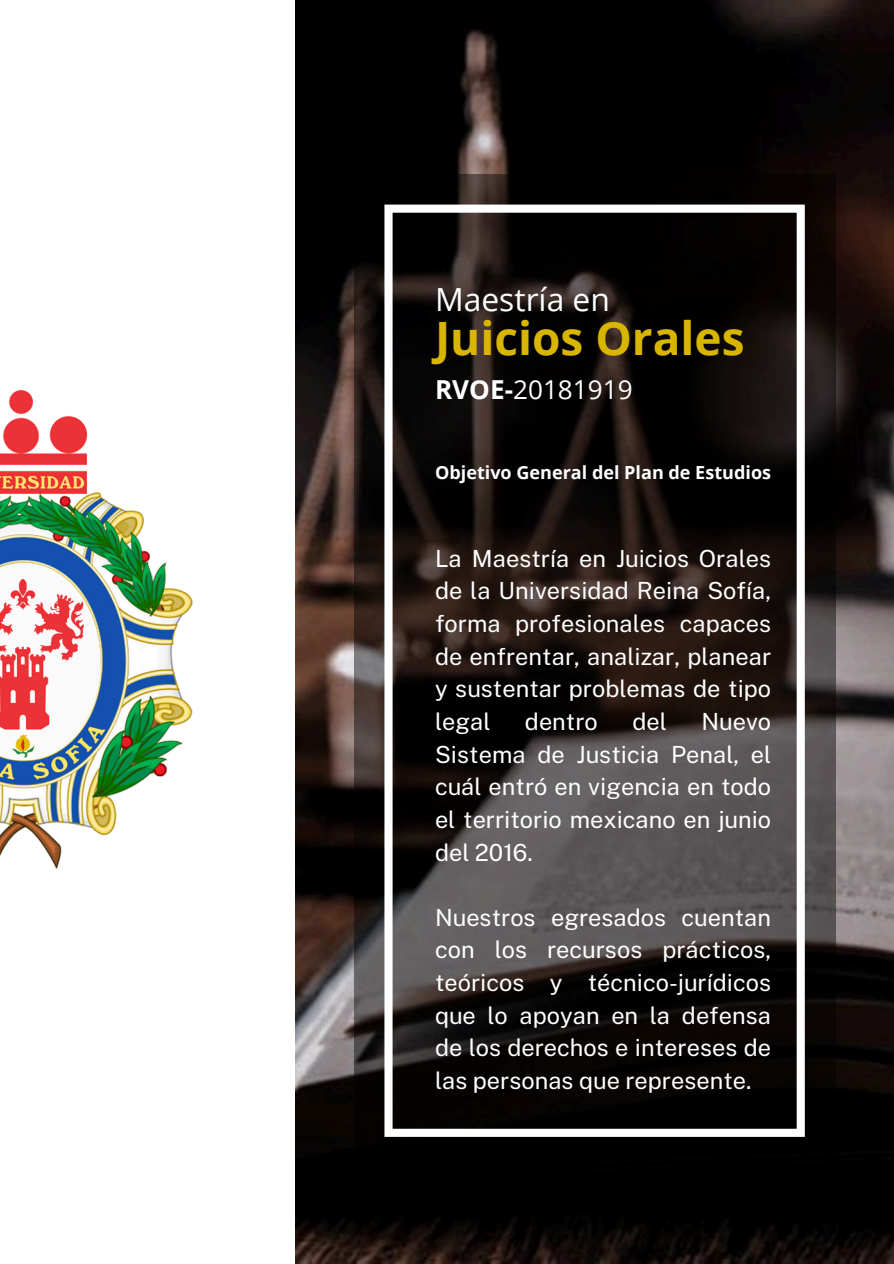
<style>
.page{position:relative;width:894px;height:1264px;background:#fff}
.page>*{position:absolute;margin:0;border:0;box-sizing:border-box;transform-origin:0 0}
.t1{font:700 45.9px "Open Sans";color:#d8b600}
.t2{font:31.8px "Open Sans";color:#fff}
.t3{font:26.1px "Open Sans";color:#fff}
.t4{font:23.55px/32.7px "Public Sans";color:#fff;text-align:justify}
.t5{font:700 18px "Open Sans";color:#fff}
.s1{font-weight:700}
</style>
<div class="page">
<img style="left:295px;top:0;width:598px;height:1263px">
<svg style="left:354px;top:175px;width:481px;height:991px;background:#1d1919"></svg>
<svg style="left:384px;top:204px;width:420px;height:932px;background:#2d2827"></svg>
<img style="left:0;top:390px;width:193px;height:479px">
<p class="t2" style="left:435px;top:277px;width:176px">Maestría en</p>
<p class="t1" style="left:435px;top:306px;width:311px">Juicios Orales</p>
<h2 class="t3" style="left:435px;top:371px;width:199px"><span class="s1">RVOE-</span>20181919</h2>
<h1 class="t5" style="left:435px;top:460px;width:337px">Objetivo General del Plan de Estudios</h1>
<h3 class="t4" style="left:435px;top:542px;width:337px">La Maestría en Juicios Orales de la Universidad Reina Sofía, forma profesionales capaces de enfrentar, analizar, planear y sustentar problemas de tipo legal</h3>
<h3 class="t4" style="left:525px;top:705px;width:74px">dentro</h3>
<h3 class="t4" style="left:632px;top:705px;width:36px">del</h3>
<h3 class="t4" style="left:435px;top:705px;width:337px;text-indent:266px">Nuevo Sistema de Justicia Penal, el cuál entró en vigencia en todo el territorio mexicano en junio del 2016.</h3>
<p class="t4" style="left:435px;top:900px;width:337px">Nuestros egresados cuentan con los recursos prácticos, teóricos y técnico-jurídicos que lo apoyan en la defensa de los derechos e intereses de las personas que represente.</p>
</div>
